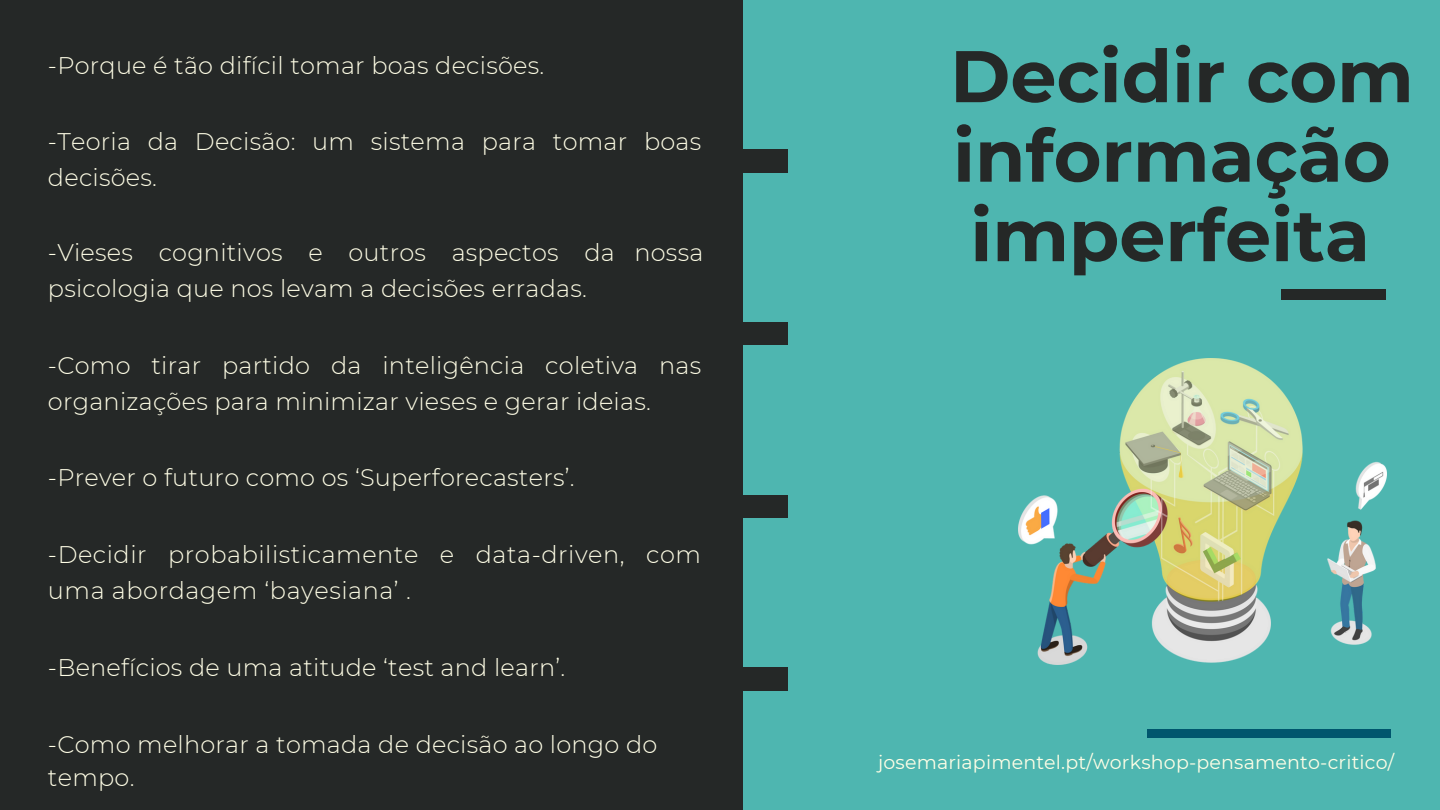
<style>
.page{position:relative;width:1440px;height:810px;background:#4eb6b0}
.page>*{position:absolute;margin:0;border:0;box-sizing:border-box;transform-origin:0 0}
.t1{font:700 73px/79.5px "Montserrat";color:#252827}
.t2{font:300 24px/36px "Montserrat";letter-spacing:.01em;color:#fffee6}
.t3{font:19px "Montserrat";letter-spacing:.01em;color:#fffee6}
</style>
<div class="page">
<div style="left:0;top:0;width:742px;height:810px;background:#252827"></div>
<div style="left:742px;top:150px;width:45px;height:22px;background:#252827"></div>
<div style="left:742px;top:322px;width:45px;height:23px;background:#252827"></div>
<div style="left:742px;top:495px;width:45px;height:23px;background:#252827"></div>
<div style="left:742px;top:668px;width:45px;height:22px;background:#252827"></div>
<div style="left:1147px;top:729px;width:244px;height:9px;background:#00566d"></div>
<div style="left:1281px;top:289px;width:105px;height:10px;background:#252827"></div>
<img style="left:1018px;top:359px;width:368px;height:305px">
<p class="t2" style="left:48px;top:47px;width:498px">-Porque é tão difícil tomar boas decisões.</p>
<p class="t2" style="left:48px;top:123px;width:655px">-Teoria da Decisão: um sistema para tomar boas decisões.</p>
<p class="t2" style="left:48px;top:235px;width:568px">-Vieses cognitivos e outros aspectos da psicologia que nos levam a decisões erradas.</p>
<p class="t2" style="left:634px;top:234px;width:70px">nossa</p>
<p class="t2" style="left:48px;top:348px;width:655px">-Como tirar partido da inteligência coletiva nas organizações para minimizar vieses e gerar ideias.</p>
<p class="t2" style="left:48px;top:460px;width:528px">-Prever o futuro como os ‘Superforecasters’.</p>
<p class="t2" style="left:48px;top:537px;width:655px">-Decidir probabilisticamente e data-driven, com uma abordagem ‘bayesiana’ .</p>
<p class="t2" style="left:48px;top:649px;width:519px">-Benefícios de uma atitude ‘test and learn’.</p>
<p class="t2" style="left:48px;top:728px;width:611px;line-height:33px">-Como melhorar a tomada de decisão ao longo do tempo.</p>
<h1 class="t1" style="left:950px;top:36px;width:465px">Decidir com informação imperfeita</h1>
<p class="t3" style="left:878px;top:751px;width:518px">josemariapimentel.pt/workshop-pensamento-critico/</p>
</div>
